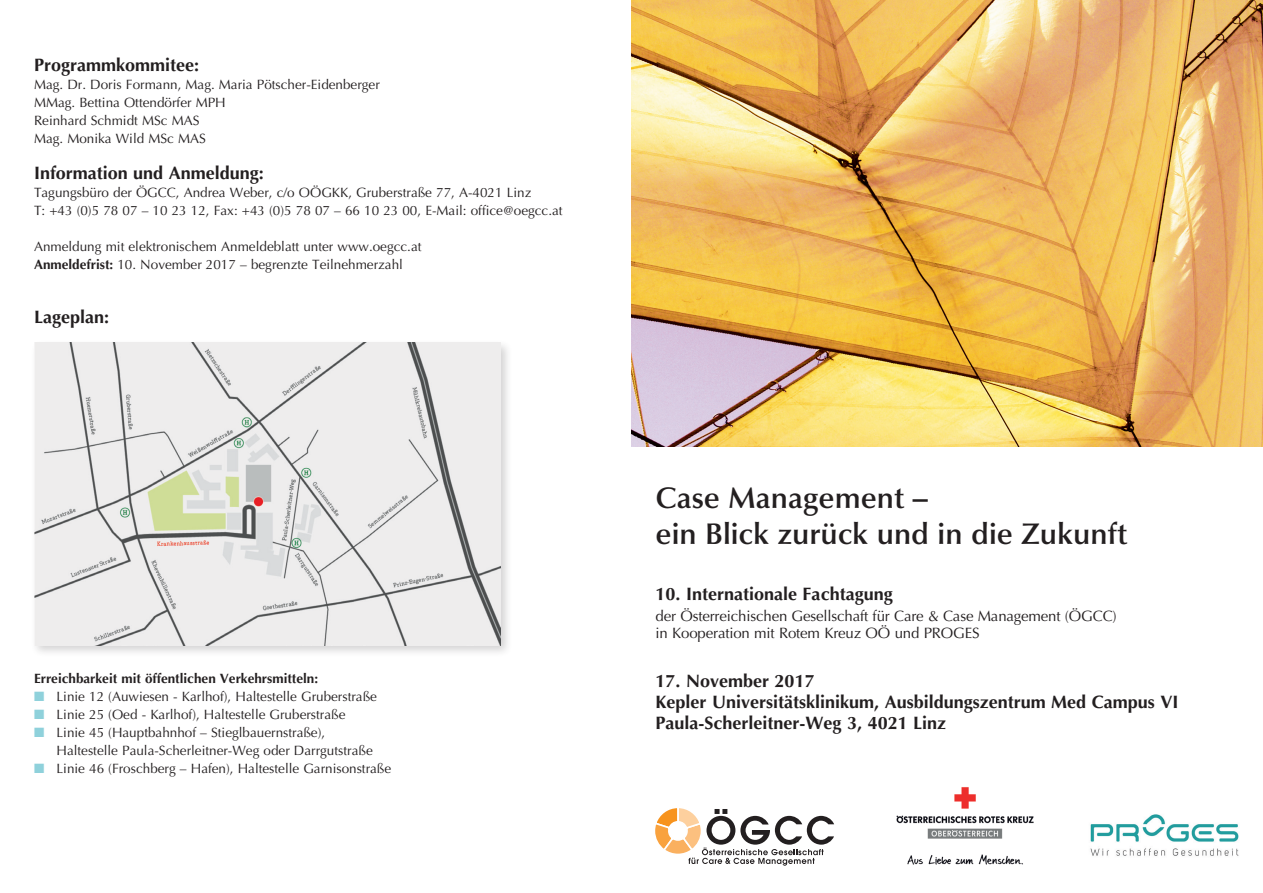
<style>
.page{position:relative;width:1263px;height:893px;background:#fff}
.page>*{position:absolute;margin:0;border:0;box-sizing:border-box;transform-origin:0 0}
.t1{font:600 30px/36px "Optima LT Std";color:#231f20}
.t2{font:700 18px/21px "Optima LT Std";color:#231f20}
.t3{font:15px/17.2px "Optima LT Std";letter-spacing:-.01em;color:#231f20}
.t4{font:13.5px/18px "Optima LT Std";color:#231f20}
.t5{font:700 13.5px "Optima LT Std";color:#231f20}
.s1{font-weight:700}
.s2{color:#8fd1db}
</style>
<div class="page">
<img style="left:631px;top:0;width:632px;height:446px">
<svg style="left:655px;top:808px;width:179px;height:58px"></svg>
<div style="left:30px;top:339px;width:483px;height:319px;background:#231f20;opacity:.2"></div>
<img style="left:34px;top:343px;width:467px;height:302px">
<img style="left:896px;top:787px;width:138px;height:78px">
<img style="left:1090px;top:814px;width:149px;height:42px">
<h2 class="t2" style="left:34px;top:55px;width:167px">Programmkommitee:</h2>
<p class="t4" style="left:34px;top:76px;width:347px">Mag. Dr. Doris Formann, Mag. Maria Pötscher-Eidenberger MMag. Bettina Ottendörfer MPH<br>Reinhard Schmidt MSc MAS<br>Mag. Monika Wild MSc MAS</p>
<h2 class="t2" style="left:34px;top:163px;width:231px">Information und Anmeldung:</h2>
<p class="t4" style="left:34px;top:184px;width:530px">Tagungsbüro der ÖGCC, Andrea Weber, c/o OÖGKK, Gruberstraße 77, A-4021 Linz<br>T: +43 (0)5 78 07 – 10 23 12, Fax: +43 (0)5 78 07 – 66 10 23 00, E-Mail: office@oegcc.at</p>
<p class="t4" style="left:34px;top:238px;width:389px">Anmeldung mit elektronischem Anmeldeblatt unter www.oegcc.at<br><span class="s1">Anmeldefrist:</span> 10. November 2017 – begrenzte Teilnehmerzahl</p>
<h2 class="t2" style="left:34px;top:307px;width:77px">Lageplan:</h2>
<p class="t5" style="left:34px;top:671px;width:286px">Erreichbarkeit mit öffentlichen Verkehrsmitteln:</p>
<p class="t4" style="left:34px;top:688px;width:344px"><span class="s2">■</span> Linie 12 (Auwiesen - Karlhof), Haltestelle Gruberstraße</p>
<p class="t4" style="left:34px;top:706px;width:313px"><span class="s2">■</span> Linie 25 (Oed - Karlhof), Haltestelle Gruberstraße</p>
<p class="t4" style="left:57px;top:724px;width:318px;text-indent:-23px"><span class="s2">■</span> Linie 45 (Hauptbahnhof – Stieglbauernstraße),<br>Haltestelle Paula-Scherleitner-Weg oder Darrgutstraße</p>
<p class="t4" style="left:34px;top:760px;width:359px"><span class="s2">■</span> Linie 46 (Froschberg – Hafen), Haltestelle Garnisonstraße</p>
<h1 class="t1" style="left:656px;top:480px;width:473px">Case Management –<br>ein Blick zurück und in die Zukunft</h1>
<h2 class="t2" style="left:656px;top:583px;width:239px">10. Internationale Fachtagung</h2>
<p class="t3" style="left:656px;top:607px;width:463px">der Österreichischen Gesellschaft für Care &amp; Case Management (ÖGCC) in Kooperation mit Rotem Kreuz OÖ und PROGES</p>
<h2 class="t2" style="left:656px;top:670px;width:524px">17. November 2017<br>Kepler Universitätsklinikum, Ausbildungszentrum Med Campus VI<br>Paula-Scherleitner-Weg 3, 4021 Linz</h2>
</div>
